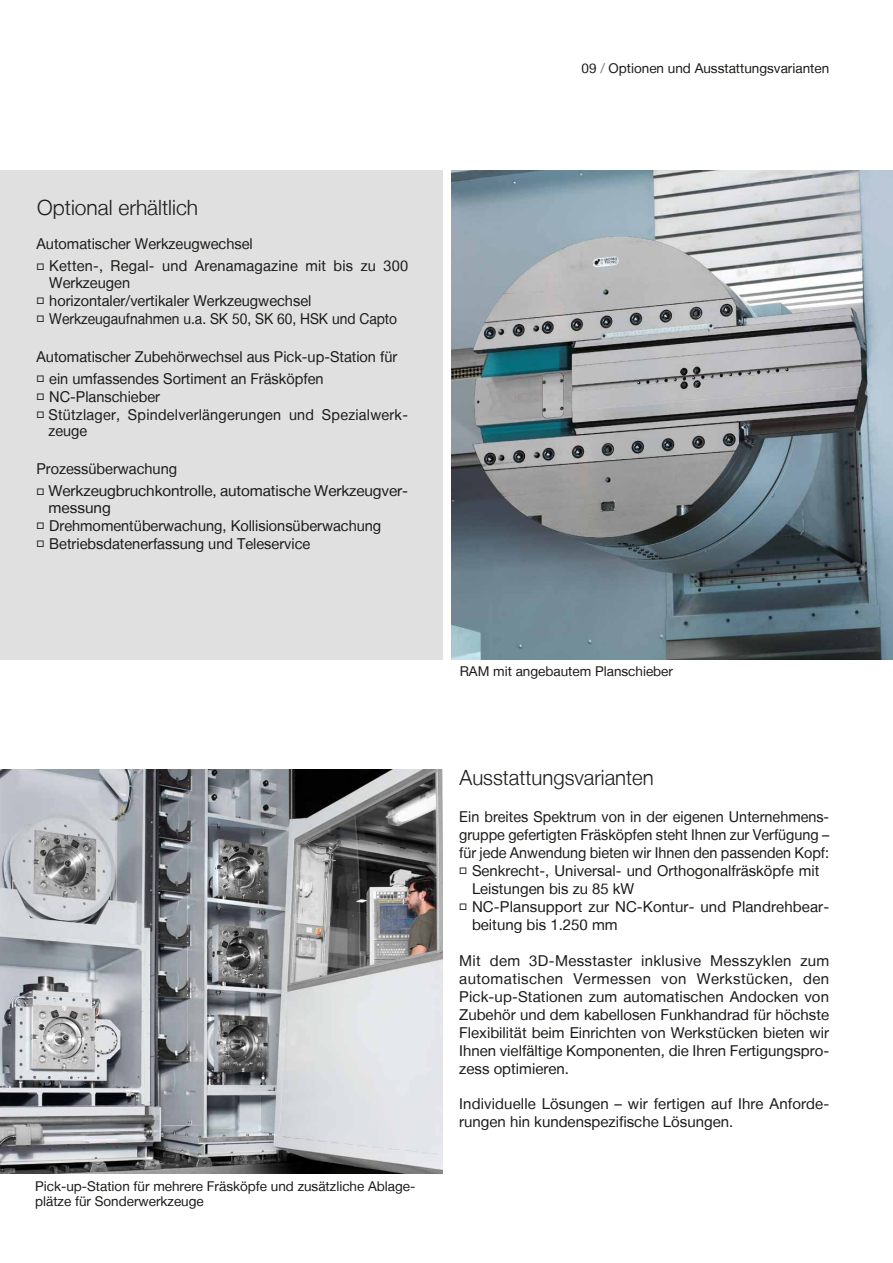
<style>
.page{position:relative;width:893px;height:1263px;background:#fff}
.page>*{position:absolute;margin:0;border:0;box-sizing:border-box;transform-origin:0 0}
.t1{font:300 21px "Helvetica Neue LT";color:#1a1a18}
.t2{font:15px/18px "Helvetica Neue LT";color:#1a1a18}
.t3{font:15px/18px "Helvetica Neue LT";color:#1a1a18;text-align:justify;scale:.96 1}
.t4{font:15px/16.5px "Helvetica Neue LT";letter-spacing:.02em;color:#1a1a18;scale:.96 1}
.t5{font:15px "Helvetica Neue LT";color:#1a1a18;scale:.92 1}
.t6{font:13.5px/15px "Helvetica Neue LT";color:#1a1a18}
.s1{color:#767676}
</style>
<div class="page">
<img style="left:0;top:770px;width:443px;height:404px">
<div style="left:0;top:170px;width:442px;height:489px;background:#e0e0e0"></div>
<img style="left:452px;top:170px;width:441px;height:489px">
<p class="t6" style="left:582px;top:61px;width:249px">09 <span class="s1">/</span> Optionen und Ausstattungsvarianten</p>
<h1 class="t1" style="left:37px;top:195px;width:163px">Optional erhältlich</h1>
<p class="t2" style="left:36px;top:234px;width:218px">Automatischer Werkzeugwechsel</p>
<p class="t2" style="left:49px;top:257px;width:360px;line-height:16.5px;text-indent:-13px">□ Ketten-, Regal- und Arenamagazine mit bis zu 300<br>Werkzeugen</p>
<p class="t2" style="left:36px;top:291px;width:276px">□ horizontaler/vertikaler Werkzeugwechsel</p>
<p class="t5" style="left:36px;top:309px;width:394px">□ Werkzeugaufnahmen u.a. SK 50, SK 60, HSK und Capto</p>
<p class="t2" style="left:36px;top:347px;width:362px">Automatischer Zubehörwechsel aus Pick-up-Station für</p>
<p class="t2" style="left:36px;top:369px;width:289px">□ ein umfassendes Sortiment an Fräsköpfen</p>
<p class="t2" style="left:36px;top:387px;width:125px">□ NC-Planschieber</p>
<p class="t4" style="left:48px;top:406px;width:376px;text-indent:-12px">□ Stützlager, Spindelverlängerungen und Spezialwerk&shy;zeuge</p>
<p class="t2" style="left:36px;top:459px;width:142px">Prozessüberwachung</p>
<p class="t2" style="left:48px;top:482px;width:361px;line-height:16.5px;text-indent:-12px">□ Werkzeugbruchkontrolle, automatische Werkzeugver&shy;messung</p>
<p class="t2" style="left:36px;top:516px;width:346px">□ Drehmomentüberwachung, Kollisionsüberwachung</p>
<p class="t2" style="left:36px;top:534px;width:275px">□ Betriebsdatenerfassung und Teleservice</p>
<p class="t6" style="left:35px;top:1178px;width:382px">Pick-up-Station für mehrere Fräsköpfe und zusätzliche Ablage&shy;plätze für Sonderwerkzeuge</p>
<p class="t6" style="left:460px;top:663px;width:215px">RAM mit angebautem Planschieber</p>
<h1 class="t1" style="left:459px;top:765px;width:196px">Ausstattungsvarianten</h1>
<p class="t3" style="left:459px;top:807px;width:387px">Ein breites Spektrum von in der eigenen Unternehmens&shy;gruppe gefertigten Fräsköpfen steht Ihnen zur Verfügung – für jede Anwendung bieten wir Ihnen den passenden Kopf:</p>
<p class="t2" style="left:472px;top:861px;width:349px;text-indent:-13px">□ Senkrecht-, Universal- und Orthogonalfräsköpfe mit<br>Leistungen bis zu 85 kW</p>
<p class="t2" style="left:472px;top:897px;width:359px;text-indent:-13px">□ NC-Plansupport zur NC-Kontur- und Plandrehbear&shy;beitung bis 1.250 mm</p>
<p class="t2" style="left:459px;top:951px;width:372px;text-align:justify">Mit dem 3D-Messtaster inklusive Messzyklen zum automatischen Vermessen von Werkstücken, den Pick-up-Stationen zum automatischen Andocken von Zubehör und dem kabellosen Funkhandrad für höchste Flexibilität beim Einrichten von Werkstücken bieten wir Ihnen vielfältige Komponenten, die Ihren Fertigungspro&shy;zess optimieren.</p>
<p class="t2" style="left:459px;top:1094px;width:371px">Individuelle Lösungen – wir fertigen auf Ihre Anforde&shy;rungen hin kundenspezifische Lösungen.</p>
</div>
